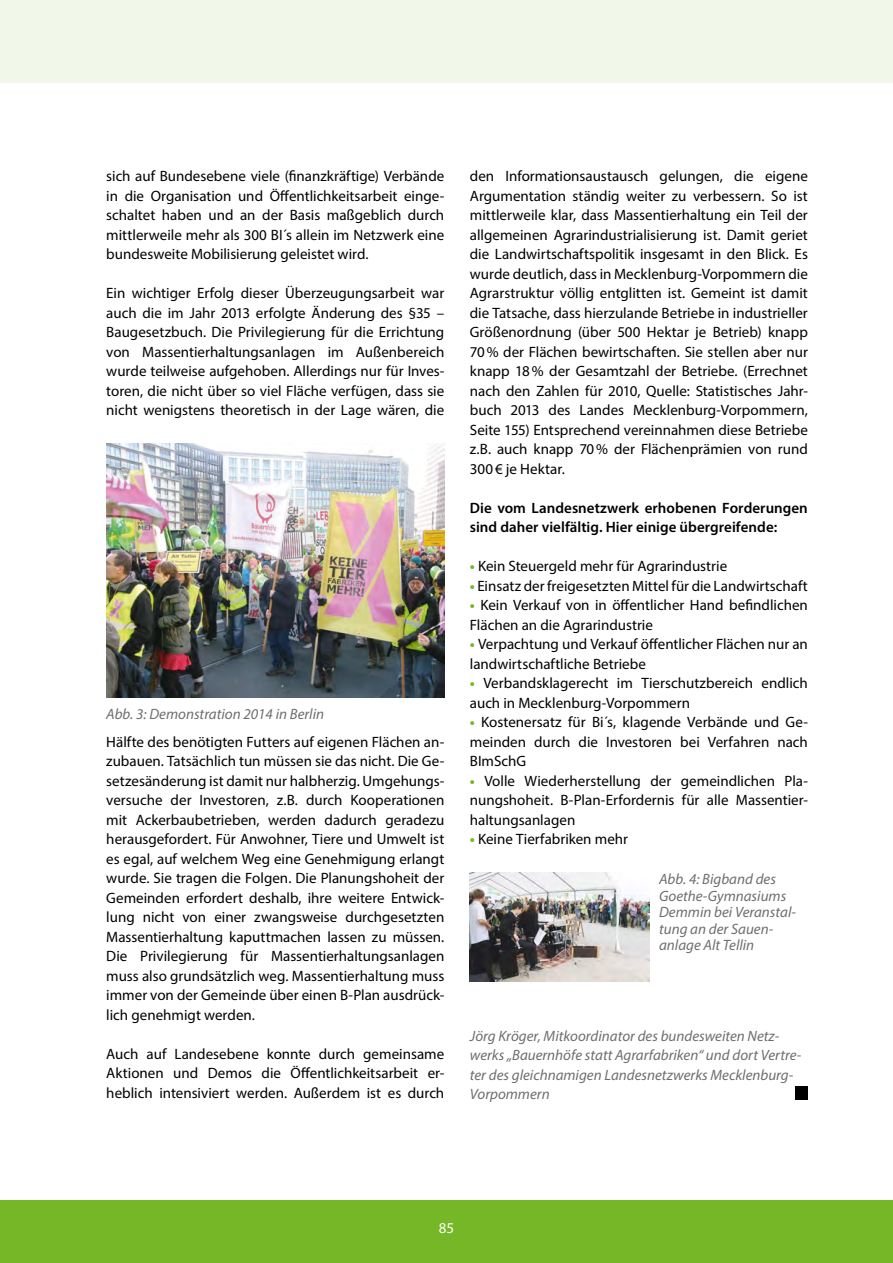
<style>
.page{position:relative;width:893px;height:1263px;background:#fff}
.page>*{position:absolute;margin:0;border:0;box-sizing:border-box;transform-origin:0 0}
.t1{font:15px/19.5px "Myriad Pro";color:#000;text-align:justify}
.t2{font:italic 15px/16.5px "Myriad Pro";color:#6e6e6e}
.t3{font:600 15px/19.5px "Myriad Pro";letter-spacing:.005em;color:#000}
.t4{font:15px "Myriad Pro";color:#fff}
.s1{font-weight:700;color:#75b726}
</style>
<div class="page">
<div style="left:0;top:1201px;width:893px;height:62px;background:#75b726"></div>
<div style="left:0;top:0;width:893px;height:83px;background:#f1f7e9"></div>
<img style="left:106px;top:443px;width:338px;height:254px">
<img style="left:470px;top:873px;width:180px;height:108px">
<div style="left:796px;top:1086px;width:12px;height:13px;background:#000"></div>
<p class="t1" style="left:106px;top:166px;width:340px">sich auf Bundesebene viele (finanzkräftige) Verbände in die Organisation und Öffentlichkeitsarbeit einge&shy;schaltet haben und an der Basis maßgeblich durch mittlerweile mehr als 300 BI´s allein im Netzwerk eine bundesweite Mobilisierung geleistet wird.</p>
<p class="t1" style="left:106px;top:283px;width:340px">Ein wichtiger Erfolg dieser Überzeugungsarbeit war auch die im Jahr 2013 erfolgte Änderung des §35 – Baugesetzbuch. Die Privilegierung für die Errichtung von Massentierhaltungsanlagen im Außenbereich wurde teilweise aufgehoben. Allerdings nur für Inves&shy;toren, die nicht über so viel Fläche verfügen, dass sie nicht wenigstens theoretisch in der Lage wären, die</p>
<p class="t2" style="left:106px;top:705px;width:219px">Abb. 3: Demonstration 2014 in Berlin</p>
<p class="t1" style="left:106px;top:732px;width:340px">Hälfte des benötigten Futters auf eigenen Flächen an&shy;zubauen. Tatsächlich tun müssen sie das nicht. Die Ge&shy;setzesänderung ist damit nur halbherzig. Umgehungs&shy;versuche der Investoren, z.B. durch Kooperationen mit Ackerbaubetrieben, werden dadurch geradezu herausgefordert. Für Anwohner, Tiere und Umwelt ist es egal, auf welchem Weg eine Genehmigung erlangt wurde. Sie tragen die Folgen. Die Planungshoheit der Gemeinden erfordert deshalb, ihre weitere Entwick&shy;lung nicht von einer zwangsweise durchgesetzten Massentierhaltung kaputtmachen lassen zu müssen.<br>Die Privilegierung für Massentierhaltungsanlagen muss also grundsätzlich weg. Massentierhaltung muss immer von der Gemeinde über einen B-Plan ausdrück&shy;lich genehmigt werden.</p>
<p class="t1" style="left:106px;top:1044px;width:340px">Auch auf Landesebene konnte durch gemeinsame Aktionen und Demos die Öffentlichkeitsarbeit er&shy;heblich intensiviert werden. Außerdem ist es durch</p>
<p class="t1" style="left:470px;top:166px;width:340px">den Informationsaustausch gelungen, die eigene Argumentation ständig weiter zu verbessern. So ist mittlerweile klar, dass Massentierhaltung ein Teil der allgemeinen Agrarindustrialisierung ist. Damit geriet die Landwirtschaftspolitik insgesamt in den Blick. Es wurde deutlich, dass in Mecklenburg-Vorpommern die Agrarstruktur völlig entglitten ist. Gemeint ist damit die Tatsache, dass hierzulande Betriebe in industrieller Größenordnung (über 500 Hektar je Betrieb) knapp 70% der Flächen bewirtschaften. Sie stellen aber nur knapp 18% der Gesamtzahl der Betriebe. (Errechnet nach den Zahlen für 2010, Quelle: Statistisches Jahr&shy;buch 2013 des Landes Mecklenburg-Vorpommern, Seite 155) Entsprechend vereinnahmen diese Betriebe z.B. auch knapp 70% der Flächenprämien von rund 300€ je Hektar.</p>
<p class="t3" style="left:470px;top:498px;width:339px">Die vom Landesnetzwerk erhobenen Forderungen sind daher vielfältig. Hier einige übergreifende:</p>
<p class="t1" style="left:470px;top:556px;width:259px"><span class="s1">•</span> Kein Steuergeld mehr für Agrarindustrie</p>
<p class="t1" style="left:470px;top:576px;width:339px"><span class="s1">•</span> Einsatz der freigesetzten Mittel für die Landwirtschaft</p>
<p class="t1" style="left:470px;top:595px;width:339px"><span class="s1">•</span> Kein Verkauf von in öffentlicher Hand befindlichen<br>Flächen an die Agrarindustrie</p>
<p class="t1" style="left:470px;top:634px;width:340px"><span class="s1">•</span> Verpachtung und Verkauf öffentlicher Flächen nur an landwirtschaftliche Betriebe</p>
<p class="t1" style="left:470px;top:673px;width:340px"><span class="s1">•</span> Verbandsklagerecht im Tierschutzbereich endlich auch in Mecklenburg-Vorpommern</p>
<p class="t1" style="left:470px;top:712px;width:340px"><span class="s1">•</span> Kostenersatz für Bi´s, klagende Verbände und Ge&shy;meinden durch die Investoren bei Verfahren nach BImSchG</p>
<p class="t1" style="left:470px;top:771px;width:340px"><span class="s1">•</span> Volle Wiederherstellung der gemeindlichen Pla&shy;nungshoheit. B-Plan-Erfordernis für alle Massentier&shy;haltungsanlagen</p>
<p class="t1" style="left:470px;top:829px;width:160px"><span class="s1">•</span> Keine Tierfabriken mehr</p>
<p class="t2" style="left:659px;top:871px;width:138px">Abb. 4: Bigband des<br>Goethe-Gymnasiums<br>Demmin bei Veranstal&shy;tung an der Sauen&shy;anlage Alt Tellin</p>
<p class="t2" style="left:470px;top:1026px;width:333px;line-height:19.5px">Jörg Kröger, Mitkoordinator des bundesweiten Netz&shy;werks „Bauernhöfe statt Agrarfabriken“ und dort Vertre&shy;ter des gleichnamigen Landesnetzwerks Mecklenburg-Vorpommern</p>
<p class="t4" style="left:439px;top:1218px;width:17px">85</p>
</div>
